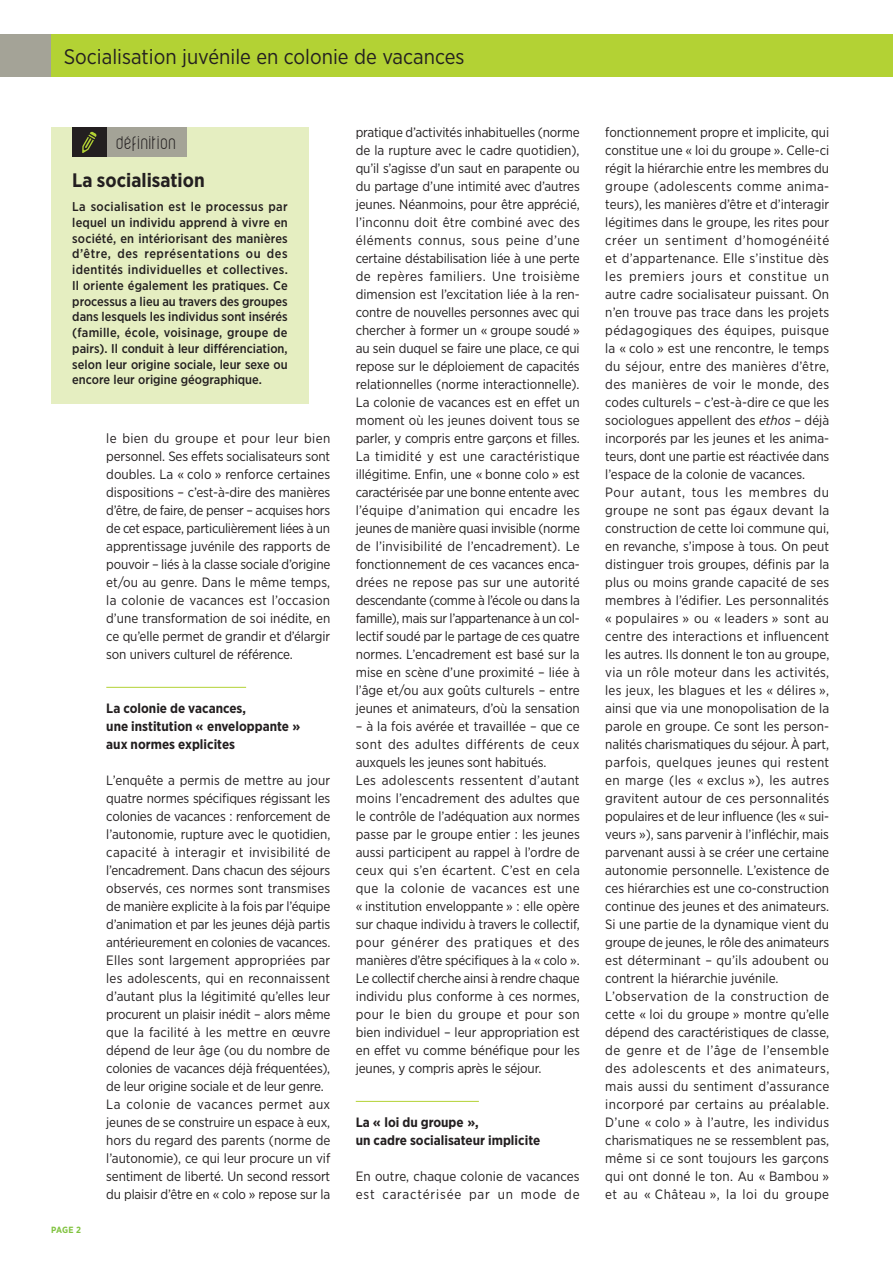
<style>
.page{position:relative;width:893px;height:1263px;background:#fff}
.page>*{position:absolute;margin:0;border:0;box-sizing:border-box;transform-origin:0 0}
.Bando_Titre{font:21px "Gotham Narrow";color:#231f20}
.Encadré_titre{font:700 19.5px "Gotham Narrow";color:#231f20}
.t1{font:18px "Violette";letter-spacing:.03em;color:#231f20}
.Texte_courant{font:13.5px/18px "Gotham Narrow";letter-spacing:-.005em;color:#231f20;text-align:justify}
.Intertitre{font:700 13.5px/18px "Gotham Narrow";color:#231f20}
.Encadré_texte{font:500 12.75px/15.8px "Gotham Narrow";color:#231f20;text-align:justify}
.t2{font:700 9px "Gotham Narrow";color:#81c340}
.s1{font-style:italic}
</style>
<div class="page">
<div style="left:51px;top:34px;width:842px;height:43px;background:#b3d234"></div>
<div style="left:0;top:34px;width:51px;height:43px;background:#a4a397"></div>
<hr style="left:106px;top:687px;width:140px;height:1px;background:#b3d234">
<hr style="left:356px;top:1101px;width:123px;height:1px;background:#b3d234">
<div style="left:51px;top:128px;width:258px;height:276px;background:#e5eec1"></div>
<div style="left:106px;top:128px;width:81px;height:29px;background:#a4a397"></div>
<div style="left:72px;top:128px;width:34px;height:29px;background:#231f20"></div>
<svg style="left:82px;top:132px;width:14px;height:21px"></svg>
<p class="Bando_Titre" style="left:64px;top:43px;width:402px">Socialisation juvénile en colonie de vacances</p>
<p class="t1" style="left:117px;top:133px;width:62px">définition</p>
<p class="Encadré_titre" style="left:72px;top:167px;width:134px">La socialisation</p>
<p class="Encadré_texte" style="left:72px;top:199px;width:217px">La socialisation est le processus par lequel un individu apprend à vivre en société, en intériorisant des manières d’être, des représentations ou des identités individuelles et collectives.<br>Il oriente également les pratiques. Ce processus a lieu au travers des groupes dans lesquels les individus sont insérés (famille, école, voisinage, groupe de pairs). Il conduit à leur différenciation, selon leur origine sociale, leur sexe ou encore leur origine géographique.</p>
<p class="Texte_courant" style="left:106px;top:429px;width:226px">le bien du groupe et pour leur bien personnel. Ses effets socialisateurs sont doubles. La « colo » renforce certaines dispositions – c’est-à-dire des manières d’être, de faire, de penser – acquises hors de cet espace, particulièrement liées à un apprentissage juvénile des rapports de pouvoir – liés à la classe sociale d’origine et/ou au genre. Dans le même temps, la colonie de vacances est l’occasion d’une transformation de soi inédite, en ce qu’elle permet de grandir et d’élargir son univers culturel de référence.</p>
<p class="t2" style="left:51px;top:1224px;width:31px">PAGE 2</p>
<p class="Intertitre" style="left:106px;top:699px;width:196px">La colonie de vacances,<br>une institution « enveloppante » aux normes explicites</p>
<p class="Texte_courant" style="left:106px;top:771px;width:226px">L’enquête a permis de mettre au jour quatre normes spécifiques régissant les colonies de vacances : renforcement de l’autonomie, rupture avec le quotidien, capacité à interagir et invisibilité de l’encadrement. Dans chacun des séjours observés, ces normes sont transmises de manière explicite à la fois par l’équipe d’animation et par les jeunes déjà partis antérieurement en colonies de vacances.<br>Elles sont largement appropriées par les adolescents, qui en reconnaissent d’autant plus la légitimité qu’elles leur procurent un plaisir inédit – alors même que la facilité à les mettre en œuvre dépend de leur âge (ou du nombre de colonies de vacances déjà fréquentées), de leur origine sociale et de leur genre.</p>
<p class="Texte_courant" style="left:106px;top:1095px;width:226px">La colonie de vacances permet aux jeunes de se construire un espace à eux, hors du regard des parents (norme de l’autonomie), ce qui leur procure un vif sentiment de liberté. Un second ressort du plaisir d’être en « colo » repose sur la</p>
<p class="Texte_courant" style="left:356px;top:123px;width:226px">pratique d’activités inhabituelles (norme de la rupture avec le cadre quotidien), qu’il s’agisse d’un saut en parapente ou du partage d’une intimité avec d’autres jeunes. Néanmoins, pour être apprécié, l’inconnu doit être combiné avec des éléments connus, sous peine d’une certaine déstabilisation liée à une perte de repères familiers. Une troisième dimension est l’excitation liée à la ren&shy;contre de nouvelles personnes avec qui chercher à former un « groupe soudé » au sein duquel se faire une place, ce qui repose sur le déploiement de capacités relationnelles (norme interactionnelle).<br>La colonie de vacances est en effet un moment où les jeunes doivent tous se parler, y compris entre garçons et filles.<br>La timidité y est une caractéristique illégitime. Enfin, une « bonne colo » est caractérisée par une bonne entente avec l’équipe d’animation qui encadre les jeunes de manière quasi invisible (norme de l’invisibilité de l’encadrement). Le fonctionnement de ces vacances enca&shy;drées ne repose pas sur une autorité descendante (comme à l’école ou dans la famille), mais sur l’appartenance à un col&shy;lectif soudé par le partage de ces quatre normes. L’encadrement est basé sur la mise en scène d’une proximité – liée à l’âge et/ou aux goûts culturels – entre jeunes et animateurs, d’où la sensation</p>
<p class="Texte_courant" style="left:356px;top:717px;width:225px">– à la fois avérée et travaillée – que ce sont des adultes différents de ceux auxquels les jeunes sont habitués.</p>
<p class="Texte_courant" style="left:356px;top:771px;width:226px">Les adolescents ressentent d’autant moins l’encadrement des adultes que le contrôle de l’adéquation aux normes passe par le groupe entier : les jeunes aussi participent au rappel à l’ordre de ceux qui s’en écartent. C’est en cela que la colonie de vacances est une « institution enveloppante » : elle opère sur chaque individu à travers le collectif, pour générer des pratiques et des manières d’être spécifiques à la « colo ».<br>Le collectif cherche ainsi à rendre chaque individu plus conforme à ces normes, pour le bien du groupe et pour son bien individuel – leur appropriation est en effet vu comme bénéfique pour les jeunes, y compris après le séjour.</p>
<p class="Intertitre" style="left:356px;top:1113px;width:186px">La « loi du groupe »,<br>un cadre socialisateur implicite</p>
<p class="Texte_courant" style="left:356px;top:1167px;width:225px">En outre, chaque colonie de vacances est caractérisée par un mode de</p>
<p class="Texte_courant" style="left:605px;top:123px;width:226px">fonctionnement propre et implicite, qui constitue une « loi du groupe ». Celle-ci régit la hiérarchie entre les membres du groupe (adolescents comme anima&shy;teurs), les manières d’être et d’interagir légitimes dans le groupe, les rites pour créer un sentiment d’homogénéité et d’appartenance. Elle s’institue dès les premiers jours et constitue un autre cadre socialisateur puissant. On n’en trouve pas trace dans les projets pédagogiques des équipes, puisque la « colo » est une rencontre, le temps du séjour, entre des manières d’être, des manières de voir le monde, des codes culturels – c’est-à-dire ce que les sociologues appellent des <span class="s1">ethos</span> – déjà incorporés par les jeunes et les anima&shy;teurs, dont une partie est réactivée dans l’espace de la colonie de vacances.</p>
<p class="Texte_courant" style="left:605px;top:483px;width:226px">Pour autant, tous les membres du groupe ne sont pas égaux devant la construction de cette loi commune qui, en revanche, s’impose à tous. On peut distinguer trois groupes, définis par la plus ou moins grande capacité de ses membres à l’édifier. Les personnalités « populaires » ou « leaders » sont au centre des interactions et influencent les autres. Ils donnent le ton au groupe, via un rôle moteur dans les activités, les jeux, les blagues et les « délires », ainsi que via une monopolisation de la parole en groupe. Ce sont les person&shy;nalités charismatiques du séjour. À part, parfois, quelques jeunes qui restent en marge (les « exclus »), les autres gravitent autour de ces personnalités populaires et de leur influence (les « sui&shy;veurs »), sans parvenir à l’infléchir, mais parvenant aussi à se créer une certaine autonomie personnelle. L’existence de ces hiérarchies est une co-construction continue des jeunes et des animateurs.<br>Si une partie de la dynamique vient du groupe de jeunes, le rôle des animateurs est déterminant – qu’ils adoubent ou contrent la hiérarchie juvénile.</p>
<p class="Texte_courant" style="left:605px;top:987px;width:226px">L’observation de la construction de cette « loi du groupe » montre qu’elle dépend des caractéristiques de classe, de genre et de l’âge de l’ensemble des adolescents et des animateurs, mais aussi du sentiment d’assurance incorporé par certains au préalable.<br>D’une « colo » à l’autre, les individus charismatiques ne se ressemblent pas, même si ce sont toujours les garçons qui ont donné le ton. Au « Bambou » et au « Château », la loi du groupe</p>
</div>
